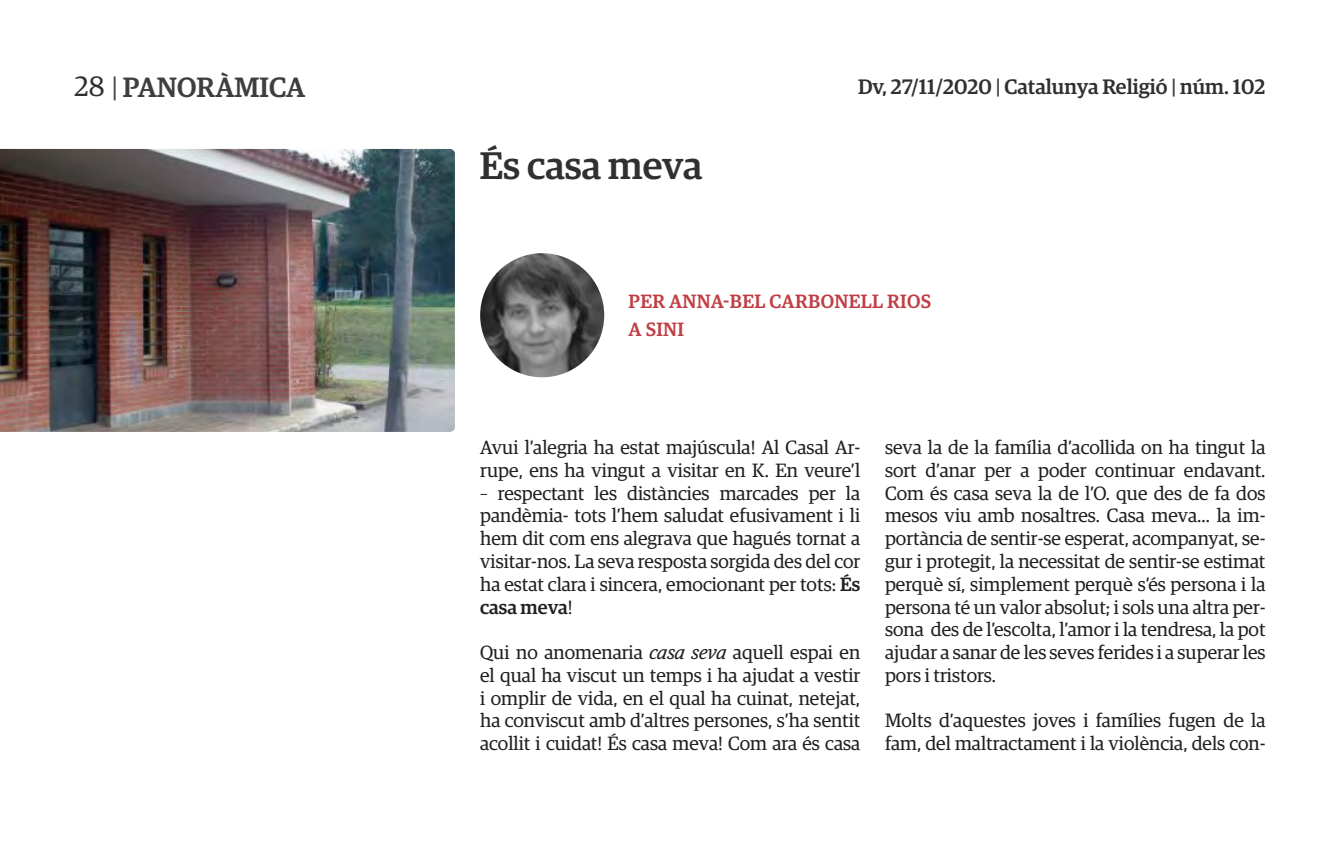
<style>
.page{position:relative;width:1340px;height:844px;background:#fff}
.page>*{position:absolute;margin:0;border:0;box-sizing:border-box;transform-origin:0 0}
.t1{font:500 38.5px "Guardian Egyp";color:#312f30}
.t2{font:500 28px "Guardian Egyp";color:#3e3e3f}
.t3{font:500 21px "Guardian Egyp";color:#312f30}
.t4{font:19.25px/22.8px "Guardian Egyp";color:#231f20;text-align:justify}
.t5{font:500 19.25px/27.7px "Guardian Egyp";letter-spacing:.02em;color:#c03e45}
.s1{font-weight:400;color:#312f30}
.s2{font-weight:400}
.s3{color:#3e3e3f}
.s4{font-weight:500}
.s5{font-style:italic}
</style>
<div class="page">
<img style="left:0;top:149px;width:455px;height:283px">
<img style="left:480px;top:253px;width:124px;height:124px;border-radius:62px">
<h2 class="t2" style="left:74px;top:67px;width:232px"><span class="s1">28</span> <span class="s2">|</span> PANORÀMICA</h2>
<p class="t3" style="left:858px;top:71px;width:409px">Dv, 27/11/2020 <span class="s3">|</span> Catalunya Religió <span class="s3">|</span> núm. 102</p>
<p class="t1" style="left:480px;top:138px;width:224px">És casa meva</p>
<p class="t5" style="left:628px;top:286px;width:304px">PER ANNA-BEL CARBONELL RIOS<br>A SINI</p>
<p class="t4" style="left:480px;top:434px;width:381px">Avui l’alegria ha estat majúscula! Al Casal Ar&shy;rupe, ens ha vingut a visitar en K. En veure’l</p>
<p class="t4" style="left:480px;top:480px;width:381px">– respectant les distàncies marcades per la pandèmia- tots l’hem saludat efusivament i li hem dit com ens alegrava que hagués tornat a visitar-nos. La seva resposta sorgida des del cor ha estat clara i sincera, emocionant per tots: <span class="s4">És casa meva</span>!</p>
<p class="t4" style="left:480px;top:639px;width:381px">Qui no anomenaria <span class="s5">casa seva</span> aquell espai en el qual ha viscut un temps i ha ajudat a vestir i omplir de vida, en el qual ha cuinat, netejat, ha conviscut amb d’altres persones, s’ha sentit acollit i cuidat! És casa meva! Com ara és casa</p>
<p class="t4" style="left:885px;top:434px;width:382px">seva la de la família d’acollida on ha tingut la sort d’anar per a poder continuar endavant.<br>Com és casa seva la de l’O. que des de fa dos mesos viu amb nosaltres. Casa meva... la im&shy;portància de sentir-se esperat, acompanyat, se&shy;gur i protegit, la necessitat de sentir-se estimat perquè sí, simplement perquè s’és persona i la persona té un valor absolut; i sols una altra per&shy;sona des de l’escolta, l’amor i la tendresa, la pot ajudar a sanar de les seves ferides i a superar les pors i tristors.</p>
<p class="t4" style="left:885px;top:708px;width:382px">Molts d’aquestes joves i famílies fugen de la fam, del maltractament i la violència, dels con-</p>
</div>
